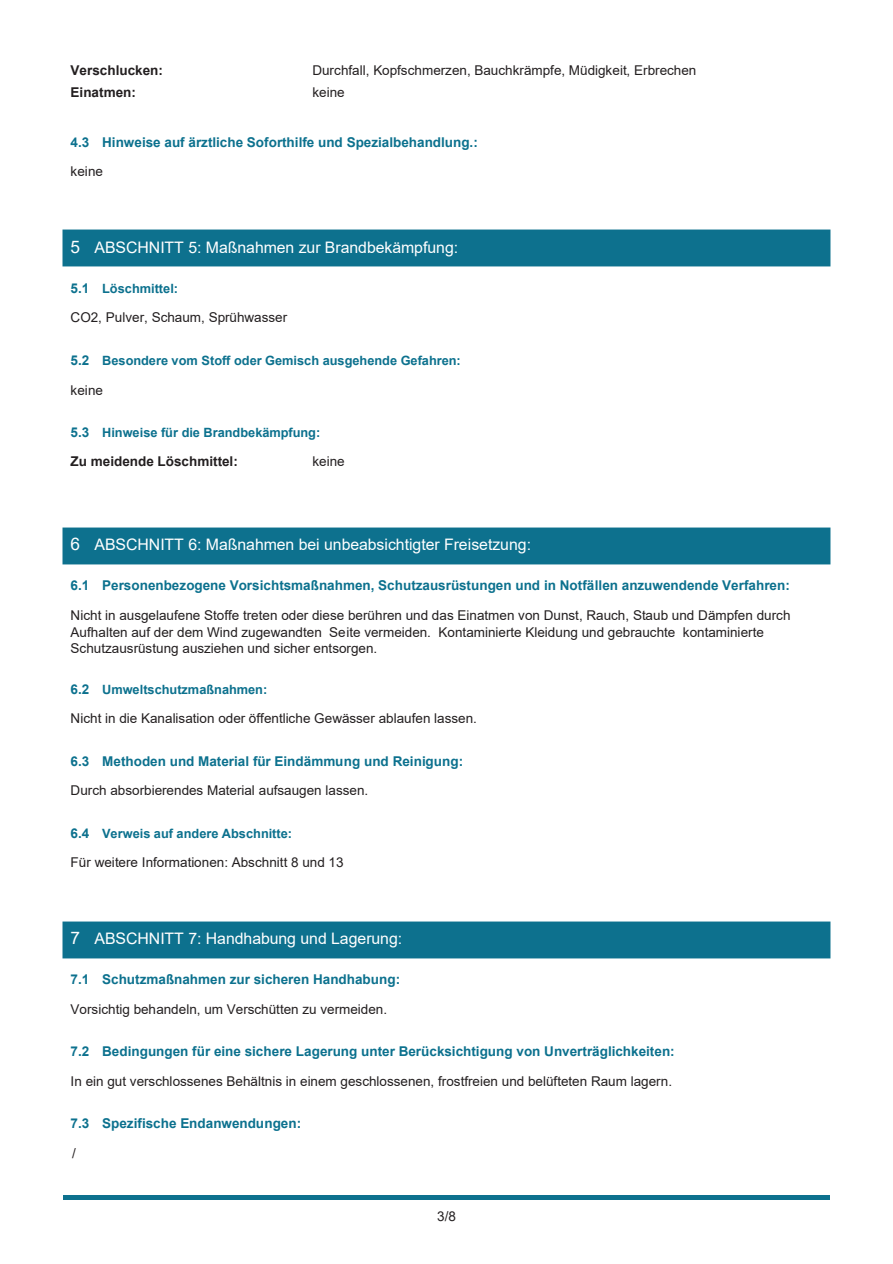
<style>
.page{position:relative;width:893px;height:1264px;background:#fff}
.page>*{position:absolute;margin:0;border:0;box-sizing:border-box;transform-origin:0 0}
.t1{font:15.9px "Arial";color:#fff}
.t2{font:13.5px/17.7px "Arial";color:#231f20}
.t3{font:700 13.5px "Arial";color:#0c718e}
.t4{font:700 13.5px "Arial";color:#231f20}
.t5{font:700 12.75px "Arial";letter-spacing:-.005em;color:#0c718e}
.s1{font-size:17.25px}
.s2{font-size:13.5px}
</style>
<div class="page">
<div style="left:62px;top:229px;width:769px;height:38px;background:#0d718e"></div>
<div style="left:62px;top:527px;width:769px;height:38px;background:#0d718e"></div>
<div style="left:62px;top:921px;width:769px;height:37px;background:#0d718e"></div>
<hr style="left:63px;top:1195px;width:766px;height:4px;background:#0d718e">
<p class="t4" style="left:71px;top:60px;width:94px">Verschlucken:</p>
<p class="t2" style="left:312px;top:61px;width:385px">Durchfall, Kopfschmerzen, Bauchkrämpfe, Müdigkeit, Erbrechen</p>
<p class="t4" style="left:71px;top:83px;width:67px">Einatmen:</p>
<p class="t2" style="left:312px;top:83px;width:34px">keine</p>
<p class="t3" style="left:71px;top:132px;width:409px">4.3 Hinweise auf ärztliche Soforthilfe und Spezialbehandlung.:</p>
<p class="t2" style="left:71px;top:162px;width:34px">keine</p>
<p class="t1" style="left:71px;top:236px;width:389px"><span class="s1">5</span> ABSCHNITT 5: Maßnahmen zur Brandbekämpfung:</p>
<p class="t5" style="left:71px;top:279px;width:109px"><span class="s2">5.1</span> Löschmittel:</p>
<p class="t2" style="left:71px;top:309px;width:218px">CO2, Pulver, Schaum, Sprühwasser</p>
<p class="t5" style="left:71px;top:351px;width:392px"><span class="s2">5.2</span> Besondere vom Stoff oder Gemisch ausgehende Gefahren:</p>
<p class="t2" style="left:71px;top:381px;width:34px">keine</p>
<p class="t5" style="left:71px;top:423px;width:251px"><span class="s2">5.3</span> Hinweise für die Brandbekämpfung:</p>
<p class="t4" style="left:71px;top:452px;width:169px">Zu meidende Löschmittel:</p>
<p class="t2" style="left:312px;top:452px;width:34px">keine</p>
<p class="t1" style="left:71px;top:533px;width:462px"><span class="s1">6</span> ABSCHNITT 6: Maßnahmen bei unbeabsichtigter Freisetzung:</p>
<p class="t3" style="left:71px;top:575px;width:720px">6.1 Personenbezogene Vorsichtsmaßnahmen, Schutzausrüstungen und in Notfällen anzuwendende Verfahren:</p>
<p class="t2" style="left:71px;top:605px;width:721px">Nicht in ausgelaufene Stoffe treten oder diese berühren und das Einatmen von Dunst, Rauch, Staub und Dämpfen durch<br>Aufhalten auf der dem Wind zugewandten Seite vermeiden. Kontaminierte Kleidung und gebrauchte kontaminierte</p>
<p class="t2" style="left:71px;top:639px;width:308px">Schutzausrüstung ausziehen und sicher entsorgen.</p>
<p class="t5" style="left:71px;top:680px;width:198px"><span class="s2">6.2</span> Umweltschutzmaßnahmen:</p>
<p class="t2" style="left:71px;top:709px;width:408px">Nicht in die Kanalisation oder öffentliche Gewässer ablaufen lassen.</p>
<p class="t3" style="left:71px;top:751px;width:394px">6.3 Methoden und Material für Eindämmung und Reinigung:</p>
<p class="t2" style="left:71px;top:781px;width:299px">Durch absorbierendes Material aufsaugen lassen.</p>
<p class="t5" style="left:71px;top:824px;width:223px"><span class="s2">6.4</span> Verweis auf andere Abschnitte:</p>
<p class="t2" style="left:71px;top:853px;width:274px">Für weitere Informationen: Abschnitt 8 und 13</p>
<p class="t1" style="left:71px;top:927px;width:333px"><span class="s1">7</span> ABSCHNITT 7: Handhabung und Lagerung:</p>
<p class="t3" style="left:71px;top:969px;width:331px">7.1 Schutzmaßnahmen zur sicheren Handhabung:</p>
<p class="t2" style="left:71px;top:999px;width:318px">Vorsichtig behandeln, um Verschütten zu vermeiden.</p>
<p class="t3" style="left:71px;top:1041px;width:605px">7.2 Bedingungen für eine sichere Lagerung unter Berücksichtigung von Unverträglichkeiten:</p>
<p class="t2" style="left:71px;top:1071px;width:603px">In ein gut verschlossenes Behältnis in einem geschlossenen, frostfreien und belüfteten Raum lagern.</p>
<p class="t3" style="left:71px;top:1113px;width:232px">7.3 Spezifische Endanwendungen:</p>
<p class="t2" style="left:72px;top:1143px;width:5px">/</p>
<p class="t2" style="left:437px;top:1207px;width:20px">3/8</p>
</div>
